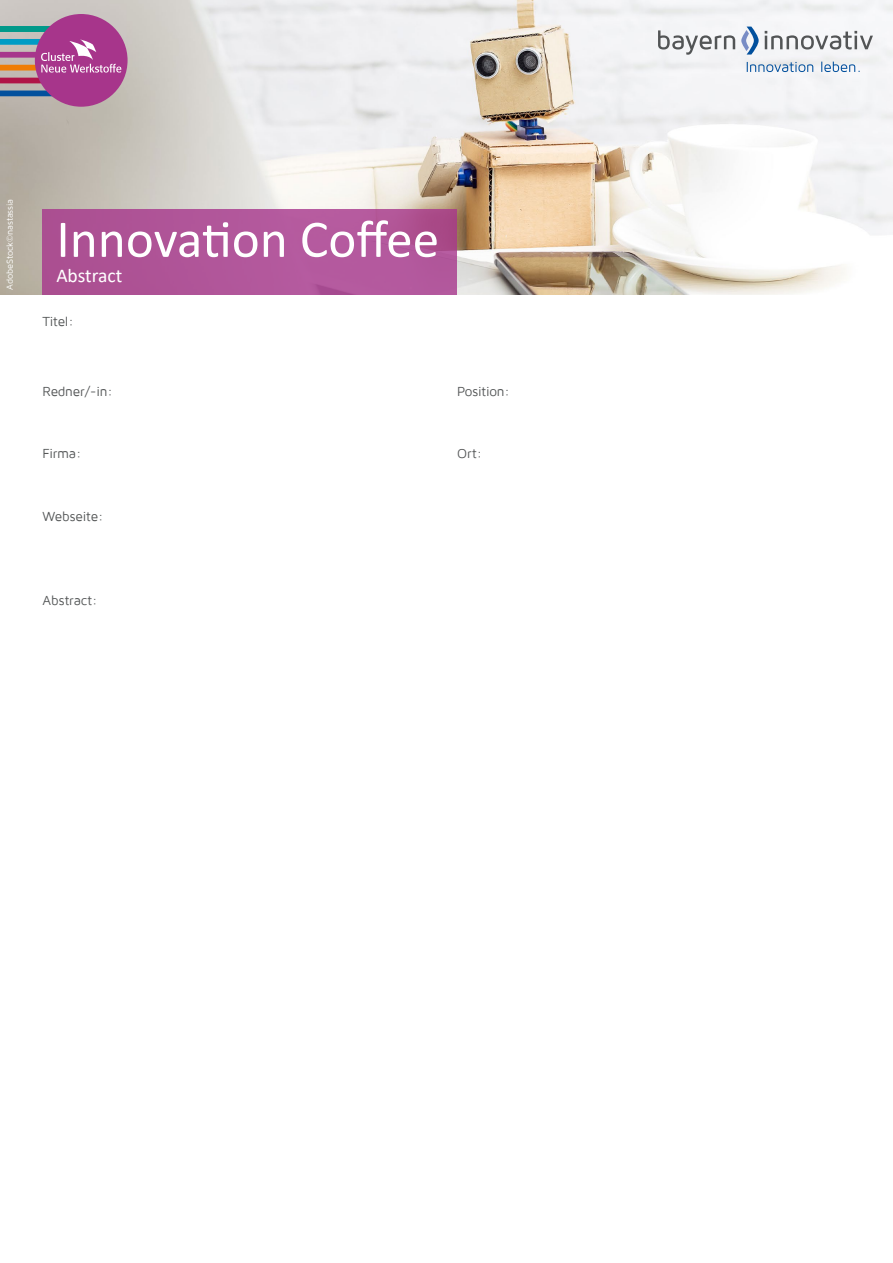
<style>
.page{position:relative;width:893px;height:1263px;background:#fff}
.page>*{position:absolute;margin:0;border:0;box-sizing:border-box;transform-origin:0 0}
.t1{font:53.25px "Calibri";color:#fff}
.t2{font:19.5px "Calibri";color:#fff}
.t3{font:13.5px "Maven Pro";letter-spacing:-.015em;color:#535556}
.t4{font:9px "Maven Pro";letter-spacing:-.01em;color:#fff}
</style>
<div class="page">
<img style="left:0;top:0;width:893px;height:295px">
<svg style="left:658px;top:30px;width:77px;height:25px"></svg>
<svg style="left:765px;top:31px;width:108px;height:19px"></svg>
<svg style="left:741px;top:27px;width:18px;height:28px"></svg>
<svg style="left:747px;top:62px;width:113px;height:10px"></svg>
<div style="left:43px;top:209px;width:414px;height:86px;background:#b1569a"></div>
<div style="left:35px;top:14px;width:93px;height:93px;background:#a7358b;border-radius:50%"></div>
<svg style="left:0;top:21px;width:121px;height:80px"></svg>
<p class="t4" style="left:5px;top:289px;width:92px;rotate:-90deg">AdobeStock©nastassia</p>
<h1 class="t1" style="left:56px;top:202px;width:384px">Innovation Coffee</h1>
<h2 class="t2" style="left:56px;top:262px;width:68px">Abstract</h2>
<p class="t3" style="left:43px;top:314px;width:33px">Titel:</p>
<p class="t3" style="left:43px;top:385px;width:72px">Redner/-in:</p>
<p class="t3" style="left:43px;top:447px;width:40px">Firma:</p>
<p class="t3" style="left:43px;top:509px;width:62px">Webseite:</p>
<p class="t3" style="left:457px;top:385px;width:54px">Position:</p>
<p class="t3" style="left:457px;top:447px;width:27px">Ort:</p>
<p class="t3" style="left:43px;top:594px;width:56px">Abstract:</p>
</div>
